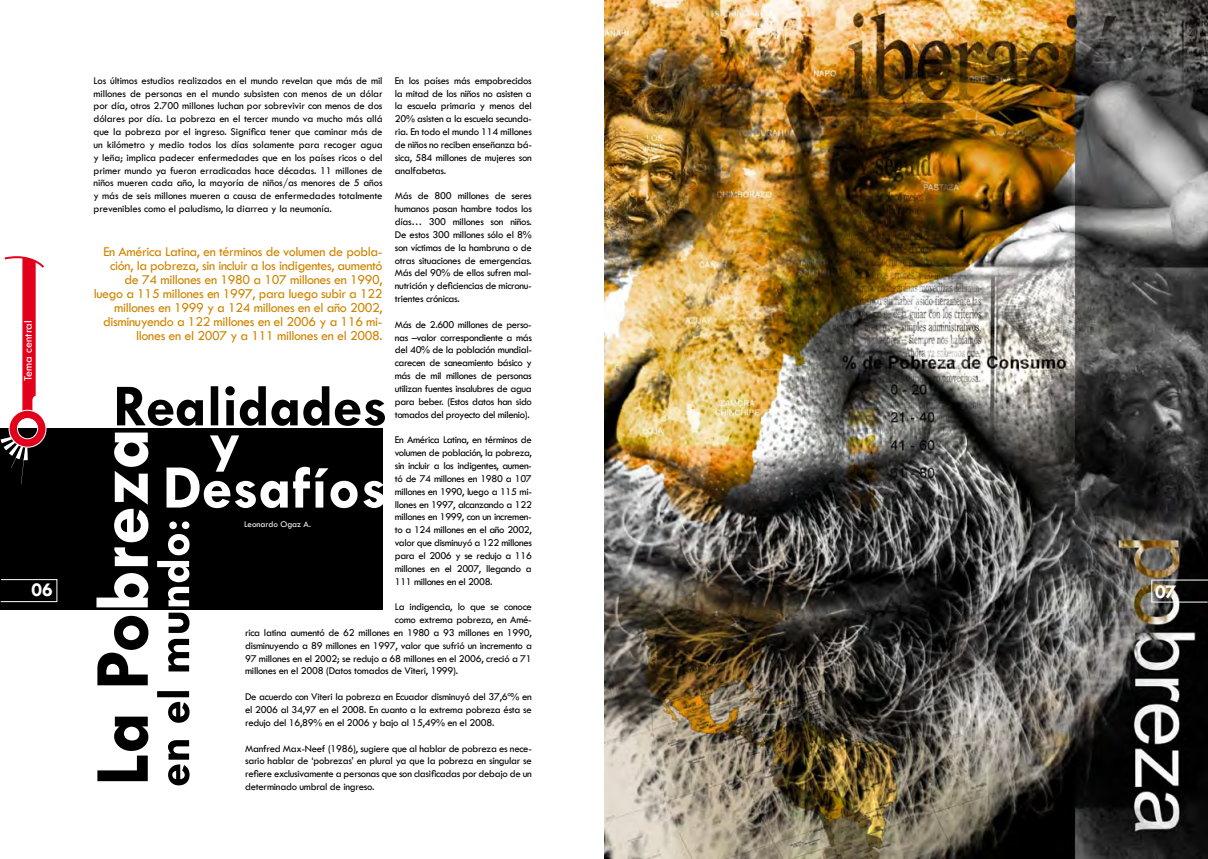
<style>
.page{position:relative;width:1208px;height:859px;background:#fff}
.page>*{position:absolute;margin:0;border:0;box-sizing:border-box;transform-origin:0 0}
.t1{font:700 20px "Tw Cen";color:#fff}
.t2{font:14px/14px "Tw Cen";letter-spacing:-.025em;color:#cf8500;text-align:right}
.t3{font:12px "Tw Cen";color:#fff}
.t4{font:10.7px/12.8px "Tw Cen";letter-spacing:-.025em;color:#000;text-align:justify}
.t5{font:9px "Tw Cen";color:#fff}
</style>
<div class="page">
<img style="left:604px;top:0;width:604px;height:859px">
<div style="left:0;top:428px;width:382px;height:182px;background:#000"></div>
<svg style="left:0;top:579px;width:58px;height:24px"></svg>
<svg style="left:117px;top:386px;width:268px;height:40px"></svg>
<svg style="left:96px;top:433px;width:52px;height:174px"></svg>
<svg style="left:97px;top:616px;width:51px;height:165px"></svg>
<svg style="left:157px;top:521px;width:32px;height:85px"></svg>
<svg style="left:168px;top:613px;width:21px;height:58px"></svg>
<svg style="left:157px;top:691px;width:32px;height:94px"></svg>
<svg style="left:166px;top:435px;width:217px;height:73px"></svg>
<svg style="left:1px;top:256px;width:46px;height:228px"></svg>
<svg style="left:1150px;top:579px;width:58px;height:24px"></svg>
<p class="t3" style="left:21px;top:381px;width:62px;rotate:-90deg">Tema central</p>
<h1 class="t1" style="left:31px;top:578px;width:23px">06</h1>
<p class="t4" style="left:94px;top:74px;width:290px">Los últimos estudios realizados en el mundo revelan que más de mil millones de personas en el mundo subsisten con menos de un dólar por día, otros 2.700 millones luchan por sobrevivir con menos de dos dólares por día. La pobreza en el tercer mundo va mucho más allá que la pobreza por el ingreso. Significa tener que caminar más de un kilómetro y medio todos los días solamente para recoger agua y leña; implica padecer enfermedades que en los países ricos o del primer mundo ya fueron erradicadas hace décadas. 11 millones de niños mueren cada año, la mayoría de niños/as menores de 5 años y más de seis millones mueren a causa de enfermedades totalmente prevenibles como el paludismo, la diarrea y la neumonía.</p>
<p class="t4" style="left:395px;top:74px;width:139px">En los países más empobrecidos la mitad de los niños no asisten a la escuela primaria y menos del 20% asisten a la escuela secunda&shy;ria. En todo el mundo 114 millones de niños no reciben enseñanza bá&shy;sica, 584 millones de mujeres son analfabetas.</p>
<p class="t4" style="left:395px;top:189px;width:139px">Más de 800 millones de seres humanos pasan hambre todos los días… 300 millones son niños.<br>De estos 300 millones sólo el 8% son víctimas de la hambruna o de otras situaciones de emergencias.<br>Más del 90% de ellos sufren mal&shy;nutrición y deficiencias de micronu&shy;trientes crónicas.</p>
<p class="t4" style="left:395px;top:318px;width:139px">Más de 2.600 millones de perso&shy;nas –valor correspondiente a más del 40% de la población mundial&shy;carecen de saneamiento básico y más de mil millones de personas utilizan fuentes insalubres de agua para beber. (Estos datos han sido tomados del proyecto del milenio).</p>
<p class="t4" style="left:395px;top:433px;width:139px">En América Latina, en términos de volumen de población, la pobreza, sin incluir a los indigentes, aumen&shy;tó de 74 millones en 1980 a 107 millones en 1990, luego a 115 mi&shy;llones en 1997, alcanzando a 122 millones en 1999, con un incremen&shy;to a 124 millones en el año 2002, valor que disminuyó a 122 millones para el 2006 y se redujo a 116 millones en el 2007, llegando a 111 millones en el 2008.</p>
<p class="t4" style="left:395px;top:600px;width:139px">La indigencia, lo que se conoce</p>
<p class="t4" style="left:395px;top:613px;width:139px">como extrema pobreza, en Amé-</p>
<p class="t4" style="left:245px;top:626px;width:288px">rica latina aumentó de 62 millones en 1980 a 93 millones en 1990,</p>
<p class="t4" style="left:245px;top:639px;width:288px">disminuyendo a 89 millones en 1997, valor que sufrió un incremento a</p>
<p class="t4" style="left:245px;top:652px;width:288px">97 millones en el 2002; se redujo a 68 millones en el 2006, creció a 71</p>
<p class="t4" style="left:245px;top:665px;width:215px">millones en el 2008 (Datos tomados de Viteri, 1999).</p>
<p class="t4" style="left:245px;top:690px;width:288px">De acuerdo con Viteri la pobreza en Ecuador disminuyó del 37,6º% en el 2006 al 34,97 en el 2008. En cuanto a la extrema pobreza ésta se redujo del 16,89% en el 2006 y bajo al 15,49% en el 2008.</p>
<p class="t4" style="left:245px;top:742px;width:288px">Manfred Max-Neef (1986), sugiere que al hablar de pobreza es nece&shy;sario hablar de ‘pobrezas’ en plural ya que la pobreza en singular se refiere exclusivamente a personas que son clasificadas por debajo de un determinado umbral de ingreso.</p>
<p class="t2" style="left:94px;top:244px;width:290px">En América Latina, en términos de volumen de pobla&shy;ción, la pobreza, sin incluir a los indigentes, aumentó de 74 millones en 1980 a 107 millones en 1990, luego a 115 millones en 1997, para luego subir a 122 millones en 1999 y a 124 millones en el año 2002, disminuyendo a 122 millones en el 2006 y a 116 mi&shy;llones en el 2007 y a 111 millones en el 2008.</p>
<p class="t5" style="left:244px;top:518px;width:68px">Leonardo Ogaz A.</p>
<h1 class="t1" style="left:1155px;top:579px;width:23px">07</h1>
</div>
